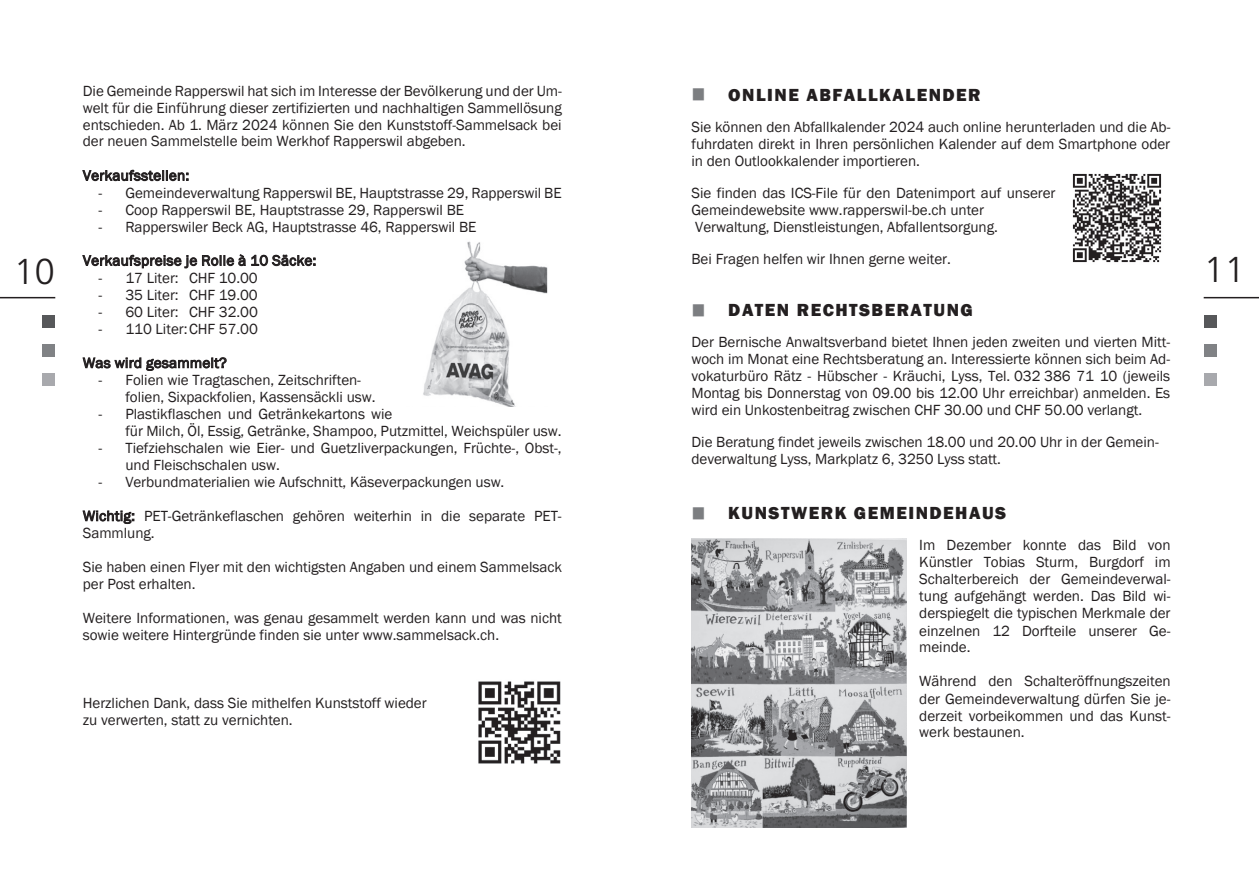
<style>
.page{position:relative;width:1259px;height:893px;background:#fff}
.page>*{position:absolute;margin:0;border:0;box-sizing:border-box;transform-origin:0 0}
.t1{font:300 36px "Frutiger Neue LT";color:#231f20}
.t2{font:800 18px "Franklin Gothic";letter-spacing:.085em;color:#231f20}
.t3{font:15.15px/17px "Franklin Gothic";letter-spacing:-.005em;color:#231f20}
.t4{font:14.85px "Franklin Gothic";letter-spacing:.015em;color:#231f20}
.s1{font-size:14.85px}
.s2{color:#7c7e81}
</style>
<div class="page">
<img style="left:1072px;top:173px;width:90px;height:90px">
<img style="left:691px;top:539px;width:216px;height:289px">
<hr style="left:1203px;top:297px;width:56px;height:1px;background:#231f20">
<div style="left:1203px;top:315px;width:13px;height:12px;background:#57585a"></div>
<div style="left:1203px;top:344px;width:13px;height:12px;background:#808285"></div>
<div style="left:1203px;top:373px;width:13px;height:12px;background:#a8a9ad"></div>
<img style="left:423px;top:241px;width:125px;height:166px">
<img style="left:478px;top:681px;width:83px;height:83px">
<hr style="left:0;top:297px;width:55px;height:1px;background:#231f20">
<div style="left:43px;top:315px;width:12px;height:12px;background:#57585a"></div>
<div style="left:43px;top:344px;width:12px;height:12px;background:#808285"></div>
<div style="left:43px;top:373px;width:12px;height:12px;background:#a8a9ad"></div>
<h1 class="t1" style="left:14px;top:250px;width:43px">10</h1>
<p class="t3" style="left:83px;top:83px;width:480px;text-align:justify">Die Gemeinde Rapperswil hat sich im Interesse der Bevölkerung und der Um&shy;welt für die Einführung dieser zertifizierten und nachhaltigen Sammellösung entschieden. Ab 1. März 2024 können Sie den Kunststoff-Sammelsack bei der neuen Sammelstelle beim Werkhof Rapperswil abgeben.</p>
<p class="t4" style="left:83px;top:166px;width:108px">Verkaufsstellen:</p>
<p class="t3" style="left:98px;top:184px;width:465px">- Gemeindeverwaltung Rapperswil BE, Hauptstrasse 29, Rapperswil BE</p>
<p class="t3" style="left:98px;top:201px;width:367px">- Coop Rapperswil BE, Hauptstrasse 29, Rapperswil BE</p>
<p class="t3" style="left:98px;top:219px;width:379px">- Rapperswiler Beck AG, Hauptstrasse 46, Rapperswil BE</p>
<p class="t4" style="left:83px;top:251px;width:235px">Verkaufspreise je Rolle à 10 Säcke:</p>
<p class="t3" style="left:98px;top:269px;width:161px">- 17 Liter: CHF 10.00</p>
<p class="t3" style="left:98px;top:287px;width:161px">- 35 Liter: CHF 19.00</p>
<p class="t3" style="left:98px;top:304px;width:161px">- 60 Liter: CHF 32.00</p>
<p class="t3" style="left:98px;top:321px;width:161px">- 110 Liter:CHF 57.00</p>
<p class="t4" style="left:83px;top:354px;width:145px">Was wird gesammelt?</p>
<p class="t3" style="left:125px;top:372px;width:252px;text-indent:-27px">- Folien wie Tragtaschen, Zeitschriften&shy;folien, Sixpackfolien, Kassensäckli usw.</p>
<p class="t3" style="left:125px;top:405px;width:437px;text-indent:-27px">- Plastikflaschen und Getränkekartons wie<br>für Milch, Öl, Essig, Getränke, Shampoo, Putzmittel, Weichspüler usw.</p>
<p class="t3" style="left:125px;top:440px;width:438px;text-indent:-27px">- Tiefziehschalen wie Eier- und Guetzliverpackungen, Früchte-, Obst-, und Fleischschalen usw.</p>
<p class="t3" style="left:98px;top:474px;width:407px">- Verbundmaterialien wie Aufschnitt, Käseverpackungen usw.</p>
<p class="t3" style="left:83px;top:508px;width:480px"><span class="s1">Wichtig:</span> PET-Getränkeflaschen gehören weiterhin in die separate PET-<br>Sammlung.</p>
<p class="t3" style="left:83px;top:558px;width:480px">Sie haben einen Flyer mit den wichtigsten Angaben und einem Sammelsack per Post erhalten.</p>
<p class="t3" style="left:83px;top:610px;width:480px">Weitere Informationen, was genau gesammelt werden kann und was nicht sowie weitere Hintergründe finden sie unter www.sammelsack.ch.</p>
<p class="t3" style="left:83px;top:695px;width:345px">Herzlichen Dank, dass Sie mithelfen Kunststoff wieder zu verwerten, statt zu vernichten.</p>
<p class="t2" style="left:691px;top:83px;width:291px"><span class="s2">■</span> ONLINE ABFALLKALENDER</p>
<p class="t3" style="left:691px;top:119px;width:480px;text-align:justify">Sie können den Abfallkalender 2024 auch online herunterladen und die Ab&shy;fuhrdaten direkt in Ihren persönlichen Kalender auf dem Smartphone oder in den Outlookkalender importieren.</p>
<p class="t3" style="left:691px;top:185px;width:365px">Sie finden das ICS-File für den Datenimport auf unserer<br>Gemeindewebsite www.rapperswil-be.ch unter<br>Verwaltung, Dienstleistungen, Abfallentsorgung.</p>
<p class="t3" style="left:691px;top:251px;width:261px">Bei Fragen helfen wir Ihnen gerne weiter.</p>
<p class="t2" style="left:691px;top:298px;width:283px"><span class="s2">■</span> DATEN RECHTSBERATUNG</p>
<p class="t3" style="left:691px;top:334px;width:480px;text-align:justify">Der Bernische Anwaltsverband bietet Ihnen jeden zweiten und vierten Mitt&shy;woch im Monat eine Rechtsberatung an. Interessierte können sich beim Ad&shy;vokaturbüro Rätz - Hübscher - Kräuchi, Lyss, Tel. 032 386 71 10 (jeweils Montag bis Donnerstag von 09.00 bis 12.00 Uhr erreichbar) anmelden. Es wird ein Unkostenbeitrag zwischen CHF 30.00 und CHF 50.00 verlangt.</p>
<p class="t3" style="left:691px;top:434px;width:469px">Die Beratung findet jeweils zwischen 18.00 und 20.00 Uhr in der Gemein&shy;deverwaltung Lyss, Markplatz 6, 3250 Lyss statt.</p>
<p class="t2" style="left:691px;top:501px;width:316px"><span class="s2">■</span> KUNSTWERK GEMEINDEHAUS</p>
<p class="t3" style="left:919px;top:537px;width:253px;text-align:justify">Im Dezember konnte das Bild von Künstler Tobias Sturm, Burgdorf im Schalterbereich der Gemeindeverwal&shy;tung aufgehängt werden. Das Bild wi&shy;derspiegelt die typischen Merkmale der einzelnen 12 Dorfteile unserer Ge&shy;meinde.</p>
<p class="t3" style="left:919px;top:673px;width:253px;text-align:justify">Während den Schalteröffnungszeiten der Gemeindeverwaltung dürfen Sie je&shy;derzeit vorbeikommen und das Kunst&shy;werk bestaunen.</p>
<h1 class="t1" style="left:1203px;top:248px;width:43px">11</h1>
</div>
